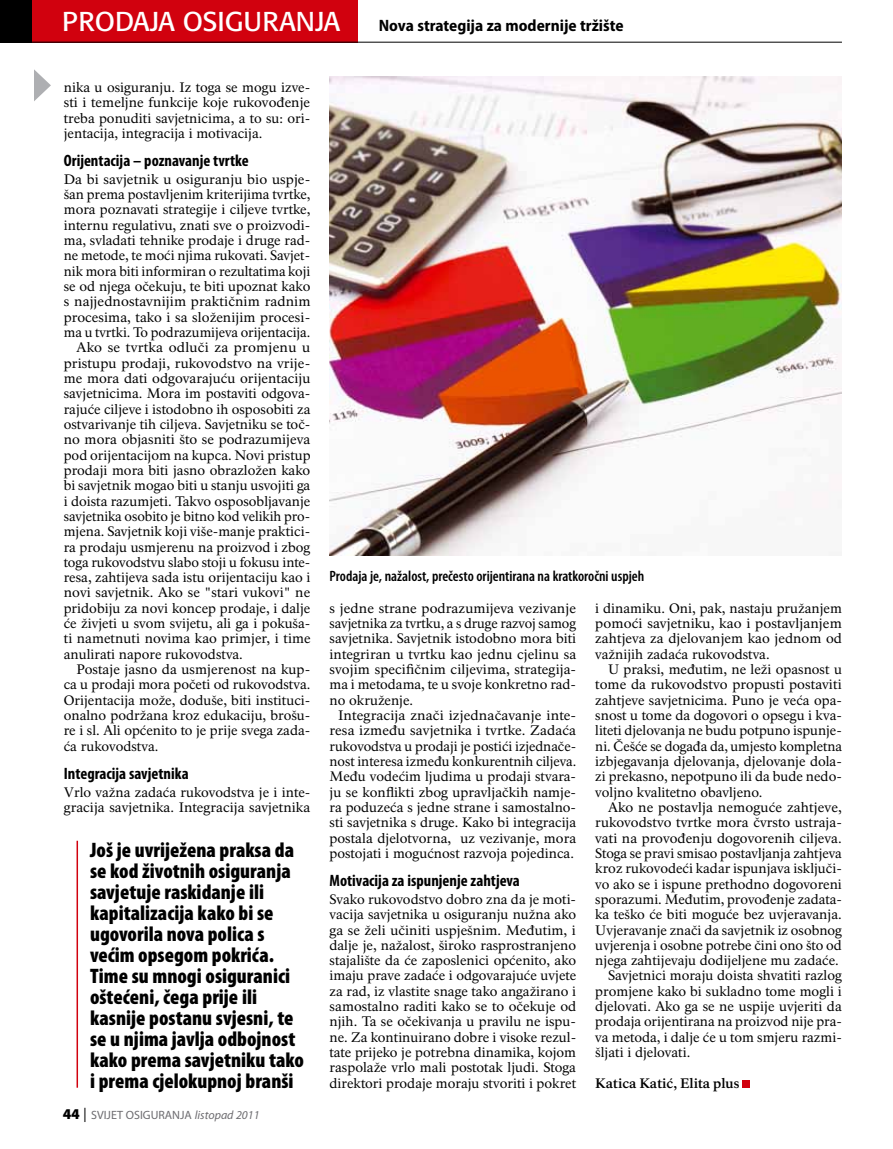
<style>
.page{position:relative;width:893px;height:1149px;background:#fff}
.page>*{position:absolute;margin:0;border:0;box-sizing:border-box;transform-origin:0 0}
.t1{font:27px "Formata Rg Regular SCOST";color:#fff}
.t2{font:900 condensed 21px/21px "Myriad Pro";color:#000}
.t3{font:700 condensed 16.5px "Myriad Pro";color:#000}
.t4{font:700 semi-condensed 16.5px "Myriad Pro";color:#000}
.t5{font:600 condensed 15px "Myriad Pro";color:#000}
.t6{font:13.5px/15.3px "Rawlinson";color:#000;text-align:justify}
.t7{font:700 13.5px "Rawlinson";color:#000}
.t8{font:12px "Myriad Pro";color:#6d6c70}
.s1{font-weight:900;font-size:15px;color:#000}
.s2{font-family:"Helvetica Neue LT Std";font-size:14.25px;color:#000}
.s3{font-style:italic}
</style>
<div class="page">
<div style="left:0;top:0;width:357px;height:43px;background:#d1010e"></div>
<div style="left:0;top:0;width:32px;height:43px;background:#000"></div>
<hr style="left:0;top:42px;width:842px;height:1px;background:#000">
<hr style="left:892px;top:0;width:1px;height:43px;background:#000">
<svg style="left:34px;top:69px;width:17px;height:32px"></svg>
<hr style="left:77px;top:840px;width:1px;height:247px;background:#d1010e">
<img style="left:330px;top:77px;width:512px;height:478px">
<div style="left:742px;top:1079px;width:8px;height:8px;background:#d1010e"></div>
<h1 class="t1" style="left:62px;top:5px;width:279px">PRODAJA OSIGURANJA</h1>
<p class="t4" style="left:379px;top:17px;width:246px">Nova strategija za modernije tržište</p>
<p class="t6" style="left:64px;top:80px;width:248px">nika u osiguranju. Iz toga se mogu izve&shy;sti i temeljne funkcije koje rukovođenje treba ponuditi savjetnicima, a to su: ori&shy;jentacija, integracija i motivacija.</p>
<p class="t3" style="left:64px;top:150px;width:186px">Orijentacija – poznavanje tvrtke</p>
<p class="t6" style="left:64px;top:172px;width:248px">Da bi savjetnik u osiguranju bio uspje-</p>
<p class="t6" style="left:64px;top:187px;width:248px">šan prema postavljenim kriterijima tvrtke,</p>
<p class="t6" style="left:64px;top:202px;width:248px">mora poznavati strategije i ciljeve tvrtke,</p>
<p class="t6" style="left:64px;top:218px;width:248px">internu regulativu, znati sve o proizvodi-</p>
<p class="t6" style="left:64px;top:233px;width:248px">ma, svladati tehnike prodaje i druge rad-</p>
<p class="t6" style="left:64px;top:248px;width:248px">ne metode, te moći njima rukovati. Savjet-</p>
<p class="t6" style="left:64px;top:264px;width:248px">nik mora biti informiran o rezultatima koji</p>
<p class="t6" style="left:64px;top:279px;width:248px">se od njega očekuju, te biti upoznat kako</p>
<p class="t6" style="left:64px;top:294px;width:248px">s najjednostavnijim praktičnim radnim</p>
<p class="t6" style="left:64px;top:309px;width:248px">procesima, tako i sa složenijim procesi-</p>
<p class="t6" style="left:64px;top:325px;width:248px">ma u tvrtki. To podrazumijeva orijentacija.</p>
<p class="t6" style="left:77px;top:340px;width:235px">Ako se tvrtka odluči za promjenu u</p>
<p class="t6" style="left:64px;top:355px;width:248px">pristupu prodaji, rukovodstvo na vrije-</p>
<p class="t6" style="left:64px;top:371px;width:248px">me mora dati odgovarajuću orijentaciju</p>
<p class="t6" style="left:64px;top:386px;width:248px">savjetnicima. Mora im postaviti odgova-</p>
<p class="t6" style="left:64px;top:401px;width:248px">rajuće ciljeve i istodobno ih osposobiti za</p>
<p class="t6" style="left:64px;top:417px;width:248px">ostvarivanje tih ciljeva. Savjetniku se toč-</p>
<p class="t6" style="left:64px;top:432px;width:248px">no mora objasniti što se podrazumijeva</p>
<p class="t6" style="left:64px;top:447px;width:248px">pod orijentacijom na kupca. Novi pristup</p>
<p class="t6" style="left:64px;top:463px;width:248px">prodaji mora biti jasno obrazložen kako</p>
<p class="t6" style="left:64px;top:478px;width:248px">bi savjetnik mogao biti u stanju usvojiti ga</p>
<p class="t6" style="left:64px;top:493px;width:248px">i doista razumjeti. Takvo osposobljavanje</p>
<p class="t6" style="left:64px;top:508px;width:248px">savjetnika osobito je bitno kod velikih pro-</p>
<p class="t6" style="left:64px;top:524px;width:248px">mjena. Savjetnik koji više-manje praktici-</p>
<p class="t6" style="left:64px;top:539px;width:248px">ra prodaju usmjerenu na proizvod i zbog</p>
<p class="t6" style="left:64px;top:554px;width:248px">toga rukovodstvu slabo stoji u fokusu inte-</p>
<p class="t6" style="left:64px;top:570px;width:248px">resa, zahtijeva sada istu orijentaciju kao i</p>
<p class="t6" style="left:64px;top:585px;width:248px">novi savjetnik. Ako se "stari vukovi" ne</p>
<p class="t6" style="left:64px;top:600px;width:248px">pridobiju za novi koncep prodaje, i dalje</p>
<p class="t6" style="left:64px;top:616px;width:248px">će živjeti u svom svijetu, ali ga i pokuša-</p>
<p class="t6" style="left:64px;top:631px;width:248px">ti nametnuti novima kao primjer, i time</p>
<p class="t6" style="left:64px;top:646px;width:181px">anulirati napore rukovodstva.</p>
<p class="t6" style="left:77px;top:662px;width:235px">Postaje jasno da usmjerenost na kup-</p>
<p class="t6" style="left:64px;top:677px;width:248px">ca u prodaji mora početi od rukovodstva.</p>
<p class="t6" style="left:64px;top:692px;width:248px">Orijentacija može, doduše, biti instituci-</p>
<p class="t6" style="left:64px;top:707px;width:248px">onalno podržana kroz edukaciju, brošu-</p>
<p class="t6" style="left:64px;top:723px;width:248px">re i sl. Ali općenito to je prije svega zada-</p>
<p class="t6" style="left:64px;top:738px;width:96px">ća rukovodstva.</p>
<p class="t3" style="left:64px;top:763px;width:126px">Integracija savjetnika</p>
<p class="t6" style="left:64px;top:784px;width:248px">Vrlo važna zadaća rukovodstva je i inte&shy;gracija savjetnika. Integracija savjetnika</p>
<p class="t2" style="left:90px;top:838px;width:215px">Još je uvriježena praksa da se kod životnih osiguranja savjetuje raskidanje ili kapitalizacija kako bi se ugovorila nova polica s većim opsegom pokrića.<br>Time su mnogi osiguranici oštećeni, čega prije ili kasnije postanu svjesni, te se u njima javlja odbojnost kako prema savjetniku tako i prema cjelokupnoj branši</p>
<p class="t8" style="left:63px;top:1106px;width:198px"><span class="s1">44</span> <span class="s2">|</span> SVIJET OSIGURANJA <span class="s3">listopad 2011</span></p>
<p class="t5" style="left:330px;top:567px;width:316px">Prodaja je, nažalost, prečesto orijentirana na kratkoročni uspjeh</p>
<p class="t6" style="left:330px;top:600px;width:248px">s jedne strane podrazumijeva vezivanje savjetnika za tvrtku, a s druge razvoj samog savjetnika. Savjetnik istodobno mora biti integriran u tvrtku kao jednu cjelinu sa svojim specifičnim ciljevima, strategija&shy;ma i metodama, te u svoje konkretno rad&shy;no okruženje.</p>
<p class="t6" style="left:330px;top:707px;width:248px;text-indent:9px">Integracija znači izjednačavanje inte&shy;resa između savjetnika i tvrtke. Zadaća rukovodstva u prodaji je postići izjednače&shy;nost interesa između konkurentnih ciljeva.<br>Među vodećim ljudima u prodaji stvara&shy;ju se konflikti zbog upravljačkih namje&shy;ra poduzeća s jedne strane i samostalno&shy;sti savjetnika s druge. Kako bi integracija postala djelotvorna, uz vezivanje, mora postojati i mogućnost razvoja pojedinca.</p>
<p class="t3" style="left:330px;top:870px;width:192px">Motivacija za ispunjenje zahtjeva</p>
<p class="t6" style="left:330px;top:891px;width:248px">Svako rukovodstvo dobro zna da je moti&shy;vacija savjetnika u osiguranju nužna ako ga se želi učiniti uspješnim. Međutim, i dalje je, nažalost, široko rasprostranjeno stajalište da će zaposlenici općenito, ako imaju prave zadaće i odgovarajuće uvjete za rad, iz vlastite snage tako angažirano i samostalno raditi kako se to očekuje od njih. Ta se očekivanja u pravilu ne ispu&shy;ne. Za kontinuirano dobre i visoke rezul&shy;tate prijeko je potrebna dinamika, kojom raspolaže vrlo mali postotak ljudi. Stoga direktori prodaje moraju stvoriti i pokret</p>
<p class="t6" style="left:595px;top:600px;width:248px">i dinamiku. Oni, pak, nastaju pružanjem pomoći savjetniku, kao i postavljanjem zahtjeva za djelovanjem kao jednom od važnijih zadaća rukovodstva.</p>
<p class="t6" style="left:595px;top:662px;width:248px;text-indent:13px">U praksi, međutim, ne leži opasnost u tome da rukovodstvo propusti postaviti zahtjeve savjetnicima. Puno je veća opa&shy;snost u tome da dogovori o opsegu i kva&shy;liteti djelovanja ne budu potpuno ispunje&shy;ni. Češće se događa da, umjesto kompletna izbjegavanja djelovanja, djelovanje dola&shy;zi prekasno, nepotpuno ili da bude nedo&shy;voljno kvalitetno obavljeno.</p>
<p class="t6" style="left:608px;top:799px;width:235px">Ako ne postavlja nemoguće zahtjeve,</p>
<p class="t6" style="left:595px;top:815px;width:248px">rukovodstvo tvrtke mora čvrsto ustraja-</p>
<p class="t6" style="left:595px;top:830px;width:248px">vati na provođenju dogovorenih ciljeva.</p>
<p class="t6" style="left:595px;top:845px;width:248px">Stoga se pravi smisao postavljanja zahtjeva</p>
<p class="t6" style="left:595px;top:861px;width:248px">kroz rukovodeći kadar ispunjava isključi-</p>
<p class="t6" style="left:595px;top:876px;width:248px">vo ako se i ispune prethodno dogovoreni</p>
<p class="t6" style="left:595px;top:891px;width:248px">sporazumi. Međutim, provođenje zadata-</p>
<p class="t6" style="left:595px;top:906px;width:248px">ka teško će biti moguće bez uvjeravanja.</p>
<p class="t6" style="left:595px;top:922px;width:248px">Uvjeravanje znači da savjetnik iz osobnog</p>
<p class="t6" style="left:595px;top:937px;width:248px">uvjerenja i osobne potrebe čini ono što od</p>
<p class="t6" style="left:595px;top:952px;width:245px">njega zahtijevaju dodijeljene mu zadaće.</p>
<p class="t6" style="left:608px;top:968px;width:235px">Savjetnici moraju doista shvatiti razlog</p>
<p class="t6" style="left:595px;top:983px;width:248px">promjene kako bi sukladno tome mogli i</p>
<p class="t6" style="left:595px;top:998px;width:248px">djelovati. Ako ga se ne uspije uvjeriti da</p>
<p class="t6" style="left:595px;top:1014px;width:248px">prodaja orijentirana na proizvod nije pra-</p>
<p class="t6" style="left:595px;top:1029px;width:248px">va metoda, i dalje će u tom smjeru razmi-</p>
<p class="t6" style="left:595px;top:1044px;width:97px">šljati i djelovati.</p>
<p class="t7" style="left:595px;top:1074px;width:146px">Katica Katić, Elita plus</p>
</div>
